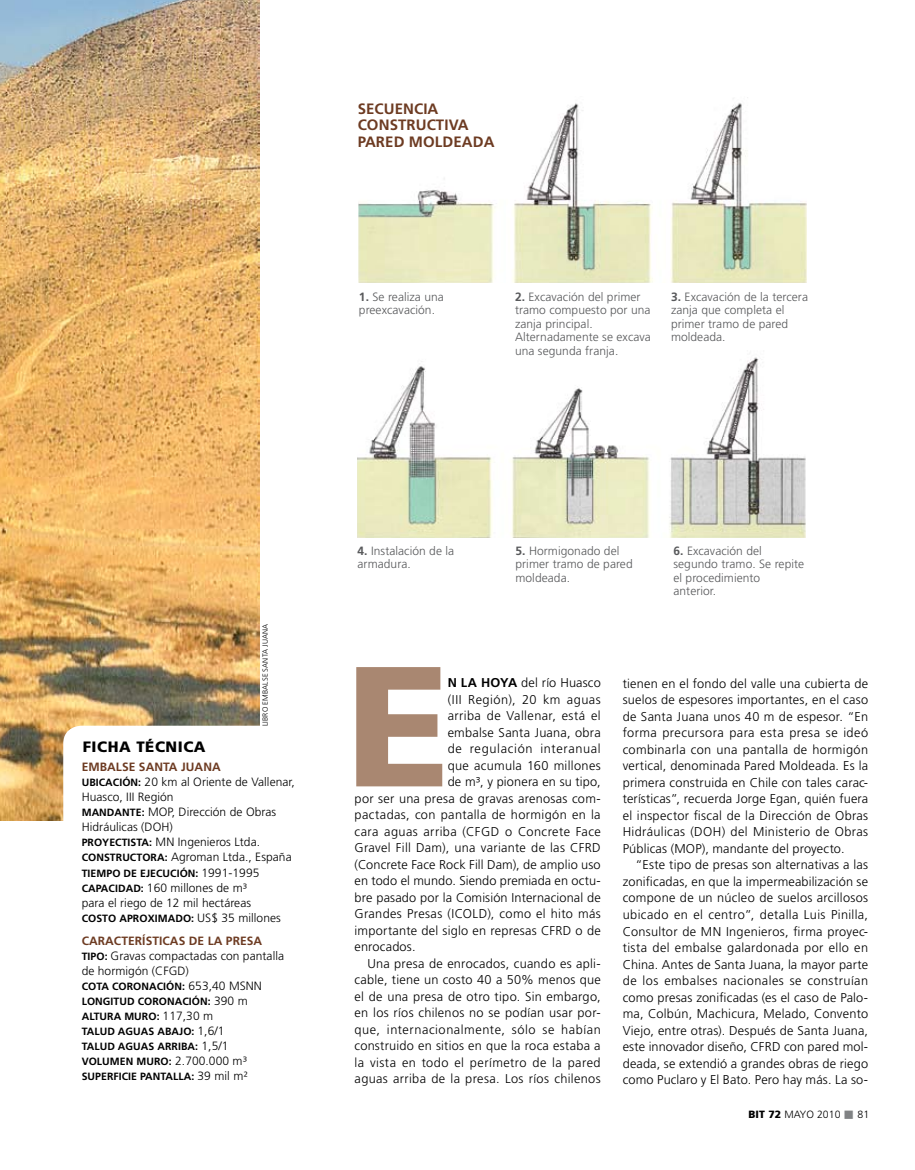
<style>
.page{position:relative;width:915px;height:1170px;background:#fff}
.page>*{position:absolute;margin:0;border:0;box-sizing:border-box;transform-origin:0 0}
.t1{font:900 170.85px "Frutiger";color:#a98771}
.t2{font:700 15px/16.5px "Frutiger";letter-spacing:.005em;color:#6d3b22}
.t3{font:900 15px "Frutiger";letter-spacing:.035em;color:#000}
.t4{font:300 12.75px/16.5px "Frutiger";letter-spacing:.02em;color:#000;text-align:justify}
.t5{font:300 12.75px "Frutiger";letter-spacing:.055em;color:#000}
.t6{font:300 12.75px "Frutiger";letter-spacing:.04em;color:#000}
.t7{font:300 12px/13.5px "Frutiger";letter-spacing:.005em;color:#58595b}
.t8{font:300 12px/15px "Frutiger";letter-spacing:.005em;color:#000}
.t9{font:700 10.5px/15px "Frutiger";letter-spacing:.005em;color:#000}
.t10{font:300 10.5px "Frutiger";letter-spacing:.005em;color:#000}
.t11{font:300 7.5px "Frutiger";letter-spacing:.025em;color:#000}
.s1{font-weight:700}
.s2{font-weight:700;color:#6d3b22}
.s3{font-weight:700;font-size:10.5px}
.s4{font-weight:300;font-size:12px}
.s5{font-weight:900}
.s6{color:#808284}
</style>
<div class="page">
<img style="left:0;top:0;width:259px;height:820px">
<img style="left:357px;top:357px;width:448px;height:180px">
<div style="left:63px;top:725px;width:223px;height:116px;background:#fff;border-radius:18px"></div>
<img style="left:359px;top:97px;width:447px;height:185px">
<p class="t2" style="left:357px;top:100px;width:138px">SECUENCIA<br>CONSTRUCTIVA<br>PARED M OLDEADA</p>
<p class="t7" style="left:359px;top:289px;width:86px"><span class="s1">1.</span> Se realiza una preexcavación.</p>
<p class="t7" style="left:515px;top:289px;width:137px"><span class="s1">2.</span> Excavación del primer tramo compuesto por una zanja principal.<br>Alternadamente se excava una segunda franja.</p>
<p class="t7" style="left:670px;top:289px;width:138px"><span class="s1">3.</span> Excavación de la tercera zanja que completa el primer tramo de pared moldeada.</p>
<p class="t3" style="left:83px;top:738px;width:124px">FICHA TÉCNICA</p>
<p class="t11" style="left:261px;top:726px;width:104px;rotate:-90deg">libro embalse santa juana</p>
<p class="t8" style="left:82px;top:759px;width:215px"><span class="s2">EMBALSE SANTA JUANA<br></span><span class="s3">UBICACIÓN:</span> 20 km al Oriente de Vallenar,<br>H uasco, III Región<br><span class="s3">MANDANTE:</span> MO P, Dirección de Obras<br>H idráulicas (DOH</p>
<p class="t8" style="left:82px;top:819px;width:211px;text-indent:88px">)<br><span class="s3">PROYECTISTA:</span> M N Ingenieros Ltda.<br><span class="s3">CONSTRUCTORA:</span> Agroman Ltda., España</p>
<p class="t9" style="left:82px;top:865px;width:179px">TIEMPO DE EJECUCIÓN: <span class="s4">1991-1995</span></p>
<p class="t8" style="left:82px;top:879px;width:171px"><span class="s3">CAPACIDAD:</span> 160 millones de m³ para el riego de 12 mil hectáreas</p>
<p class="t9" style="left:82px;top:910px;width:201px">COSTO APROXIMADO: <span class="s4">US $ 35 millones</span></p>
<p class="t8" style="left:82px;top:933px;width:204px"><span class="s2">CARACTERÍSTICAS DE LA PRESA<br></span><span class="s3">TIPO:</span> Gravas compactadas con pantalla de hormigón (CFGD)</p>
<p class="t9" style="left:82px;top:978px;width:182px">COTA CORONACIÓN: <span class="s4">653,40 MSNN<br></span>LONGITUD CORONACIÓN: <span class="s4">390 m<br></span>ALTURA MURO: <span class="s4">117,30 m<br></span>TALUD AGUAS ABAJO: <span class="s4">1,6/1<br></span>TALUD AGUAS ARRIBA: <span class="s4">1,5/1<br></span>VOLUMEN MURO: <span class="s4">2.700.000 m³<br></span>SUPERFICIE PANTALLA: <span class="s4">39 mil m²</span></p>
<p class="t7" style="left:357px;top:544px;width:98px"><span class="s1">4.</span> Instalación de la armadura.</p>
<p class="t7" style="left:515px;top:544px;width:119px"><span class="s1">5.</span> Hormigonado del primer tramo de pared moldeada.</p>
<p class="t7" style="left:673px;top:544px;width:132px"><span class="s1">6.</span> Excavación del segundo tramo. Se repite el procedimiento anterior.</p>
<h1 class="t1" style="left:346px;top:623px;width:106px">E</h1>
<p class="t4" style="left:447px;top:674px;width:154px"><span class="s1">N LA HOYA</span> del río H uasco</p>
<p class="t6" style="left:447px;top:692px;width:154px">(III Región), 20 km aguas</p>
<p class="t4" style="left:447px;top:707px;width:154px">arriba de Vallenar, está el</p>
<p class="t4" style="left:447px;top:723px;width:154px">embalse Santa Juana, obra</p>
<p class="t5" style="left:447px;top:741px;width:154px">de regulación interanual</p>
<p class="t4" style="left:447px;top:756px;width:154px">que acumula 160 millones</p>
<p class="t4" style="left:447px;top:773px;width:154px">de m³, y pionera en su tipo,</p>
<p class="t4" style="left:354px;top:789px;width:247px">por ser una presa de gravas arenosas com-</p>
<p class="t4" style="left:354px;top:806px;width:247px">pactadas, con pantalla de hormigón en la</p>
<p class="t4" style="left:354px;top:822px;width:247px">cara aguas arriba (CFGD o Concrete Face</p>
<p class="t4" style="left:354px;top:839px;width:238px">Gravel Fill Dam), una variante de las CFRD</p>
<p class="t4" style="left:354px;top:855px;width:247px">(Concrete Face Rock Fill Dam), de amplio uso</p>
<p class="t4" style="left:354px;top:872px;width:247px">en todo el mundo. Siendo premiada en octu-</p>
<p class="t4" style="left:354px;top:888px;width:247px">bre pasado por la Comisión I nternacional de</p>
<p class="t4" style="left:354px;top:905px;width:117px">Grandes Presas (I COLD</p>
<p class="t4" style="left:354px;top:905px;width:247px;text-indent:133px">), como el hito más importante del siglo en represas CFRD o de enrocados.</p>
<p class="t4" style="left:354px;top:954px;width:247px;text-indent:13px">U na presa de enrocados, cuando es apli&shy;cable, tiene un costo 40 a 50% menos que el de una presa de otro tipo. Sin embargo, en los ríos chilenos no se podían usar por&shy;que, internacionalmente, sólo se habían construido en sitios en que la roca estaba a la vista en todo el perímetro de la pared aguas arriba de la presa. Los ríos chilenos</p>
<p class="t4" style="left:622px;top:675px;width:247px">tienen en el fondo del valle una cubierta de suelos de espesores importantes, en el caso de Santa Juana unos 40 m de espesor. “En forma precursora para esta presa se ideó combinarla con una pantalla de hormigón vertical, denominada Pared Moldeada. Es la primera construida en Chile con tales carac&shy;terísticas”, recuerda Jorge Egan, quién fuera el inspector fiscal de la Dirección de Obras H idráulicas (DOH</p>
<p class="t4" style="left:622px;top:823px;width:247px;text-indent:99px">) del M inisterio de Obras<br>Públicas (MO P), mandante del proyecto.</p>
<p class="t4" style="left:622px;top:856px;width:247px;text-indent:13px">“Este tipo de presas son alternativas a las zonificadas, en que la impermeabilización se compone de un núcleo de suelos arcillosos ubicado en el centro”, detalla Luis Pinilla, Consultor de M N I ngenieros, firma proyec&shy;tista del embalse galardonada por ello en China. Antes de Santa Juana, la mayor parte de los embalses nacionales se construían como presas zonificadas (es el caso de Palo&shy;ma, Colbún, Machicura, Melado, Convento Viejo, entre otras). Después de Santa Juana, este innovador diseño, CFRD con pared mol&shy;deada, se extendió a grandes obras de riego como Puclaro y El Bato. Pero hay más. La so-</p>
<p class="t10" style="left:748px;top:1108px;width:122px"><span class="s5">BIT 72</span> mayo 2010 <span class="s6">■</span> 81</p>
</div>
